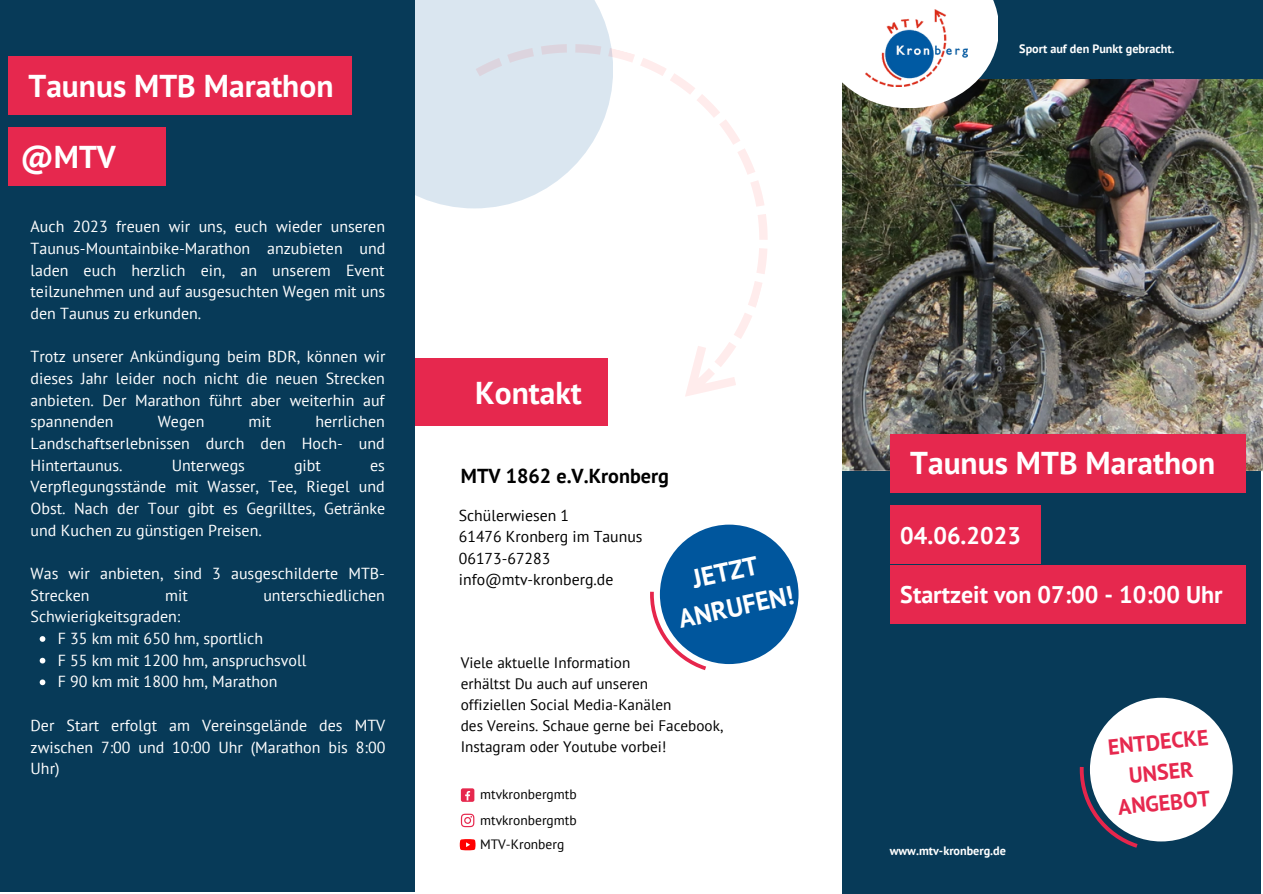
<style>
.page{position:relative;width:1263px;height:894px;background:#fff}
.page>*{position:absolute;margin:0;border:0;box-sizing:border-box;transform-origin:0 0}
.t1{font:700 31.5px "PT Sans";color:#fff}
.t2{font:700 26.25px/36.5px "PT Sans";color:#fff;text-align:center}
.t3{font:700 24px "PT Sans";color:#fff}
.t4{font:700 21.9px/30.3px "PT Sans";color:#e6284e;text-align:center}
.t5{font:700 20.1px "PT Sans";color:#000}
.t6{font:15.9px/21.6px "PT Sans";color:#fff;text-align:justify}
.t7{font:15.75px/21.3px "PT Sans";color:#000}
.t8{font:15.15px/21.1px "PT Sans";color:#000}
.t9{font:13.5px/25.7px "PT Sans";color:#000}
.t10{font:700 12.15px "PT Sans";color:#fff}
</style>
<div class="page">
<img style="left:843px;top:79px;width:419px;height:392px">
<div style="left:843px;top:471px;width:418px;height:422px;background:#073a58"></div>
<div style="left:841px;top:0;width:421px;height:78px;background:#073a58"></div>
<svg style="left:414px;top:0;width:198px;height:208px;background:#dbe6ef"></svg>
<svg style="left:474px;top:38px;width:128px;height:43px;background:#dae3ed"></svg>
<svg style="left:608px;top:48px;width:160px;height:348px"></svg>
<svg style="left:841px;top:0;width:157px;height:108px"></svg>
<div style="left:890px;top:433px;width:355px;height:59px;background:#e6284e"></div>
<img style="left:866px;top:9px;width:101px;height:78px">
<div style="left:890px;top:505px;width:150px;height:59px;background:#e6284e"></div>
<div style="left:0;top:0;width:414px;height:891px;background:#073a58"></div>
<div style="left:8px;top:56px;width:343px;height:59px;background:#e6284e"></div>
<div style="left:8px;top:127px;width:158px;height:59px;background:#e6284e"></div>
<div style="left:416px;top:359px;width:192px;height:66px;background:#e6284e"></div>
<div style="left:660px;top:524px;width:138px;height:140px;background:#00569d;border-radius:50%"></div>
<svg style="left:650px;top:587px;width:60px;height:83px"></svg>
<div style="left:461px;top:788px;width:13px;height:13px;background:#e6284e;border-radius:2px"></div>
<svg style="left:465px;top:791px;width:5px;height:9px"></svg>
<svg style="left:461px;top:813px;width:13px;height:13px"></svg>
<svg style="left:460px;top:839px;width:15px;height:11px"></svg>
<div style="left:1090px;top:697px;width:143px;height:144px;background:#fff;border-radius:50%"></div>
<svg style="left:1080px;top:762px;width:62px;height:85px"></svg>
<svg style="left:40px;top:636px;width:5px;height:5px"></svg>
<svg style="left:40px;top:657px;width:5px;height:6px"></svg>
<svg style="left:40px;top:679px;width:5px;height:6px"></svg>
<div style="left:890px;top:565px;width:355px;height:58px;background:#e6284e"></div>
<h1 class="t1" style="left:29px;top:65px;width:307px">Taunus MTB Marathon</h1>
<h1 class="t1" style="left:21px;top:136px;width:97px">@MTV</h1>
<p class="t6" style="left:31px;top:215px;width:356px">Auch 2023 freuen wir uns, euch wieder unseren Taunus-Mountainbike-Marathon anzubieten und laden euch herzlich ein, an unserem Event teilzunehmen und auf ausgesuchten Wegen mit uns den Taunus zu erkunden.</p>
<p class="t6" style="left:31px;top:345px;width:356px">Trotz unserer Ankündigung beim BDR, können wir dieses Jahr leider noch nicht die neuen Strecken anbieten. Der Marathon führt aber weiterhin auf spannenden</p>
<p class="t6" style="left:31px;top:410px;width:356px;text-indent:285px">herrlichen Landschaftserlebnissen durch den Hoch- und Hintertaunus.</p>
<p class="t6" style="left:158px;top:410px;width:48px">Wegen</p>
<p class="t6" style="left:249px;top:410px;width:24px">mit</p>
<p class="t6" style="left:172px;top:454px;width:75px">Unterwegs</p>
<p class="t6" style="left:294px;top:454px;width:28px">gibt</p>
<p class="t6" style="left:31px;top:454px;width:356px;text-indent:339px">es Verpflegungsstände mit Wasser, Tee, Riegel und Obst. Nach der Tour gibt es Gegrilltes, Getränke und Kuchen zu günstigen Preisen.</p>
<p class="t6" style="left:31px;top:562px;width:356px">Was wir anbieten, sind 3 ausgeschilderte MTB-<br>Strecken</p>
<p class="t6" style="left:165px;top:584px;width:24px">mit</p>
<p class="t6" style="left:263px;top:584px;width:123px">unterschiedlichen</p>
<p class="t6" style="left:31px;top:605px;width:151px">Schwierigkeitsgraden:</p>
<p class="t6" style="left:58px;top:627px;width:250px;text-align:left">F 35 km mit 650 hm, sportlich<br>F 55 km mit 1200 hm, anspruchsvoll<br>F 90 km mit 1800 hm, Marathon</p>
<p class="t6" style="left:31px;top:714px;width:356px">Der Start erfolgt am Vereinsgelände des MTV zwischen 7:00 und 10:00 Uhr (Marathon bis 8:00<br>Uhr)</p>
<h1 class="t1" style="left:475px;top:371px;width:108px">Kontakt</h1>
<p class="t5" style="left:461px;top:462px;width:210px">MTV 1862 e.V.Kronberg</p>
<p class="t7" style="left:459px;top:504px;width:185px">Schülerwiesen 1<br>61476 Kronberg im Taunus<br>06173-67283 info@mtv-kronberg.de</p>
<h2 class="t2" style="left:667px;top:564px;width:119px;rotate:-12deg">JETZT<br>ANRUFEN!</h2>
<p class="t8" style="left:461px;top:651px;width:264px">Viele aktuelle Information<br>erhältst Du auch auf unseren<br>offiziellen Social Media-Kanälen<br>des Vereins. Schaue gerne bei Facebook,<br>Instagram oder Youtube vorbei!</p>
<p class="t9" style="left:480px;top:781px;width:98px">mtvkronbergmtb mtvkronbergmtb</p>
<p class="t9" style="left:480px;top:830px;width:86px">MTV-Kronberg</p>
<p class="t10" style="left:1019px;top:40px;width:157px">Sport auf den Punkt gebracht.</p>
<h1 class="t1" style="left:910px;top:442px;width:307px">Taunus MTB Marathon</h1>
<h3 class="t3" style="left:900px;top:519px;width:122px">04.06.2023</h3>
<h3 class="t3" style="left:900px;top:579px;width:324px">Startzeit von 07:00 - 10:00 Uhr</h3>
<p class="t10" style="left:890px;top:842px;width:118px">www.mtv-kronberg.de</p>
<h3 class="t4" style="left:1106px;top:731px;width:102px;rotate:-6deg">ENTDECKE<br>UNSER<br>ANGEBOT</h3>
</div>
